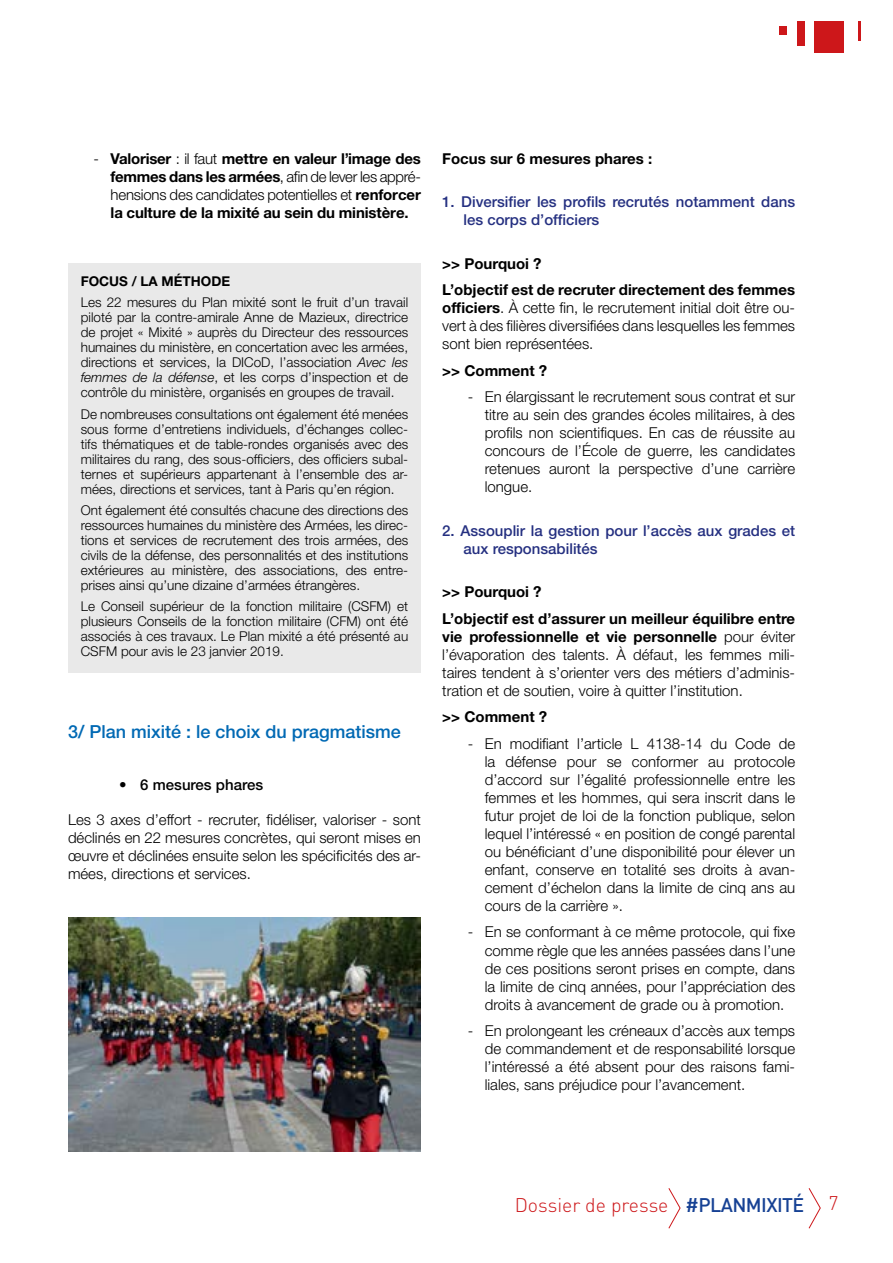
<style>
.page{position:relative;width:893px;height:1263px;background:#fff}
.page>*{position:absolute;margin:0;border:0;box-sizing:border-box;transform-origin:0 0}
.t1{font:300 19.5px "DIN Pro";color:#cd171a}
.t2{font:500 18px "Helvetica Neue LT Std";color:#0069b4}
.t3{font:300 15px/18px "Helvetica Neue LT Std";color:#000;text-align:justify}
.t4{font:700 15px/18px "Helvetica Neue LT Std";color:#000}
.t5{font:500 15px/18px "Helvetica Neue LT Std";color:#253081}
.t6{font:500 15px "Helvetica Neue LT Std";color:#000}
.t7{font:300 13.5px/15px "Helvetica Neue LT Std";color:#000;text-align:justify}
.t8{font:700 13.5px "Helvetica Neue LT Std";color:#000}
.s1{font-weight:300}
.s2{font-style:italic}
.s3{font-weight:700}
.s4{font-weight:500;color:#164194}
</style>
<div class="page">
<svg style="left:668px;top:1188px;width:13px;height:41px"></svg>
<svg style="left:808px;top:1188px;width:13px;height:41px"></svg>
<div style="left:779px;top:26px;width:7px;height:9px;background:#cd171a"></div>
<div style="left:797px;top:21px;width:8px;height:25px;background:#cd171a"></div>
<div style="left:814px;top:21px;width:30px;height:32px;background:#cd171a"></div>
<hr style="left:858px;top:21px;width:3px;height:20px;background:#cd171a">
<div style="left:68px;top:263px;width:353px;height:39px;background:#e9e9e9"></div>
<div style="left:68px;top:285px;width:353px;height:129px;background:#e9e9e9"></div>
<div style="left:68px;top:396px;width:353px;height:114px;background:#e9e9e9"></div>
<div style="left:68px;top:493px;width:353px;height:114px;background:#e9e9e9"></div>
<div style="left:68px;top:589px;width:353px;height:84px;background:#e9e9e9"></div>
<img style="left:68px;top:917px;width:353px;height:235px">
<p class="t4" style="left:111px;top:149px;width:312px;text-align:justify;text-indent:-17px"><span class="s1">-</span> Valoriser <span class="s1">: il faut</span> mettre en valeur l’image des femmes dans les armées<span class="s1">, afin de lever les appré&shy;hensions des candidates potentielles et</span> renforcer la culture de la mixité au sein du ministère.</p>
<p class="t8" style="left:81px;top:273px;width:151px">FOCUS / LA MÉTHODE</p>
<p class="t7" style="left:81px;top:295px;width:329px">Les 22 mesures du Plan mixité sont le fruit d’un travail piloté par la contre-amirale Anne de Mazieux, directrice de projet « Mixité » auprès du Directeur des ressources humaines du ministère, en concertation avec les armées, directions et services, la DICoD, l’association <span class="s2">Avec les femmes de la défense</span>, et les corps d’inspection et de contrôle du ministère, organisés en groupes de travail.</p>
<p class="t7" style="left:81px;top:406px;width:329px">De nombreuses consultations ont également été menées sous forme d’entretiens individuels, d’échanges collec&shy;tifs thématiques et de table-rondes organisés avec des militaires du rang, des sous-officiers, des officiers subal&shy;ternes et supérieurs appartenant à l’ensemble des ar&shy;mées, directions et services, tant à Paris qu’en région.</p>
<p class="t7" style="left:81px;top:502px;width:329px">Ont également été consultés chacune des directions des ressources humaines du ministère des Armées, les direc&shy;tions et services de recrutement des trois armées, des civils de la défense, des personnalités et des institutions extérieures au ministère, des associations, des entre&shy;prises ainsi qu’une dizaine d’armées étrangères.</p>
<p class="t7" style="left:81px;top:599px;width:329px">Le Conseil supérieur de la fonction militaire (CSFM) et plusieurs Conseils de la fonction militaire (CFM) ont été associés à ces travaux. Le Plan mixité a été présenté au CSFM pour avis le 23 janvier 2019.</p>
<p class="t2" style="left:68px;top:721px;width:334px">3/ Plan mixité : le choix du pragmatisme</p>
<p class="t6" style="left:119px;top:776px;width:146px">• 6 mesures phares</p>
<p class="t3" style="left:68px;top:810px;width:354px">Les 3 axes d’effort - recruter, fidéliser, valoriser - sont déclinés en 22 mesures concrètes, qui seront mises en œuvre et déclinées ensuite selon les spécificités des ar&shy;mées, directions et services.</p>
<p class="t4" style="left:442px;top:149px;width:212px">Focus sur 6 mesures phares :</p>
<p class="t5" style="left:463px;top:193px;width:333px;text-indent:-21px">1. Diversifier les profils recrutés notamment dans les corps d’officiers</p>
<p class="t4" style="left:442px;top:250px;width:354px;line-height:26.5px">&gt;&gt; Pourquoi ?<br>L’objectif est de recruter directement des femmes</p>
<p class="t3" style="left:442px;top:299px;width:354px"><span class="s3">officiers</span>. À cette fin, le recrutement initial doit être ou&shy;vert à des filières diversifiées dans lesquelles les femmes sont bien représentées.</p>
<p class="t4" style="left:442px;top:361px;width:106px">&gt;&gt; Comment ?</p>
<p class="t3" style="left:485px;top:388px;width:312px;text-indent:-17px">- En élargissant le recrutement sous contrat et sur titre au sein des grandes écoles militaires, à des profils non scientifiques. En cas de réussite au concours de l’École de guerre, les candidates retenues auront la perspective d’une carrière longue.</p>
<p class="t5" style="left:463px;top:521px;width:333px;text-indent:-21px">2. Assouplir la gestion pour l’accès aux grades et aux responsabilités</p>
<p class="t4" style="left:442px;top:578px;width:354px;line-height:26.5px">&gt;&gt; Pourquoi ?<br>L’objectif est d’assurer un meilleur équilibre entre</p>
<p class="t3" style="left:442px;top:627px;width:354px"><span class="s3">vie professionnelle et vie personnelle</span> pour éviter l’évaporation des talents. À défaut, les femmes mili&shy;taires tendent à s’orienter vers des métiers d’adminis&shy;tration et de soutien, voire à quitter l’institution.</p>
<p class="t4" style="left:442px;top:708px;width:106px">&gt;&gt; Comment ?</p>
<p class="t3" style="left:485px;top:734px;width:312px;text-indent:-17px">- En modifiant l’article L 4138-14 du Code de la défense pour se conformer au protocole d’accord sur l’égalité professionnelle entre les femmes et les hommes, qui sera inscrit dans le futur projet de loi de la fonction publique, selon lequel l’intéressé « en position de congé parental ou bénéficiant d’une disponibilité pour élever un enfant, conserve en totalité ses droits à avan&shy;cement d’échelon dans la limite de cinq ans au cours de la carrière ».</p>
<p class="t3" style="left:485px;top:923px;width:312px;text-indent:-17px">- En se conformant à ce même protocole, qui fixe comme règle que les années passées dans l’une de ces positions seront prises en compte, dans la limite de cinq années, pour l’appréciation des droits à avancement de grade ou à promotion.</p>
<p class="t3" style="left:485px;top:1021px;width:312px;text-indent:-17px">- En prolongeant les créneaux d’accès aux temps de commandement et de responsabilité lorsque l’intéressé a été absent pour des raisons fami&shy;liales, sans préjudice pour l’avancement.</p>
<h1 class="t1" style="left:515px;top:1190px;width:325px">Dossier de presse <span class="s4">#PLANMIXITÉ</span> 7</h1>
</div>
